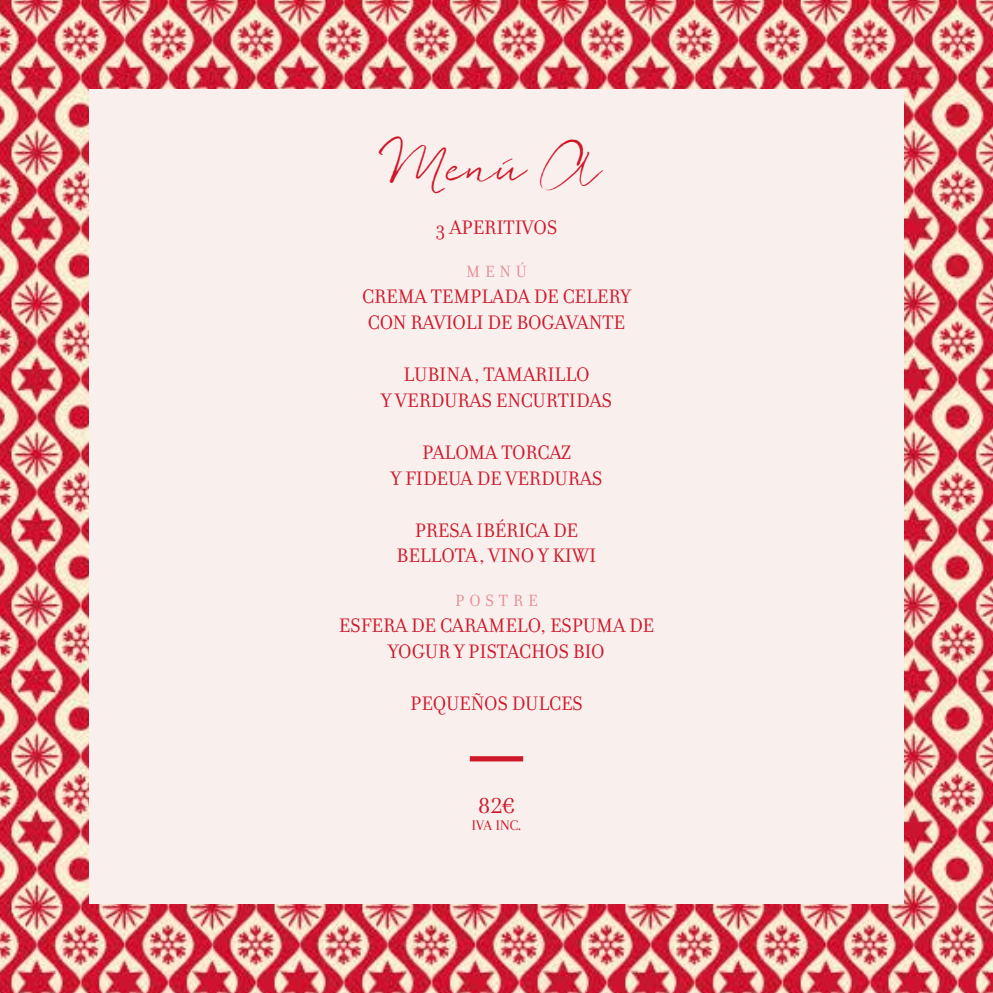
<style>
.page{position:relative;width:993px;height:993px;background:#fff}
.page>*{position:absolute;margin:0;border:0;box-sizing:border-box;transform-origin:0 0}
.t1{font:43.75px "Quickpen";color:#ce182a}
.t2{font:26.25px "Arapey";color:#ce182a}
.t3{font:21px/25.9px "Filosofia OT";color:#ce182a;text-align:center}
.t4{font:17.5px "Filosofia OT";letter-spacing:.28em;color:#e68c94}
.t5{font:15.22px "Arapey";color:#ce182a}
</style>
<div class="page">
<img style="left:0;top:0;width:992px;height:992px">
<div style="left:89px;top:89px;width:814px;height:814px;background:#f9f0ee"></div>
<div style="left:469px;top:756px;width:54px;height:5px;background:#ce182a"></div>
<h1 class="t1" style="left:390px;top:141px;width:214px">Menú A</h1>
<p class="t3" style="left:435px;top:214px;width:123px">3 APERITIVOS</p>
<p class="t4" style="left:466px;top:262px;width:62px">MENÚ</p>
<p class="t3" style="left:362px;top:284px;width:270px;text-align:left">CREMA TEMPLADA DE CELERY<br>CON RAVIOLI DE BOGAVANTE</p>
<p class="t3" style="left:381px;top:361px;width:232px">LUBINA, TAMARILLO<br>Y VERDURAS ENCURTIDAS</p>
<p class="t3" style="left:391px;top:439px;width:213px">PALOMA TORCAZ<br>Y FIDEUA DE VERDURAS</p>
<p class="t3" style="left:396px;top:517px;width:201px">PRESA IBÉRICA DE<br>BELLOTA, VINO Y KIWI</p>
<p class="t4" style="left:455px;top:590px;width:84px">POSTRE</p>
<p class="t3" style="left:339px;top:612px;width:316px">ESFERA DE CARAMELO, ESPUMA DE<br>YOGUR Y PISTACHOS BIO</p>
<p class="t3" style="left:410px;top:690px;width:174px">PEQUEÑOS DULCES</p>
<p class="t2" style="left:478px;top:790px;width:38px">82€</p>
<p class="t5" style="left:471px;top:817px;width:51px">IVA INC.</p>
</div>
